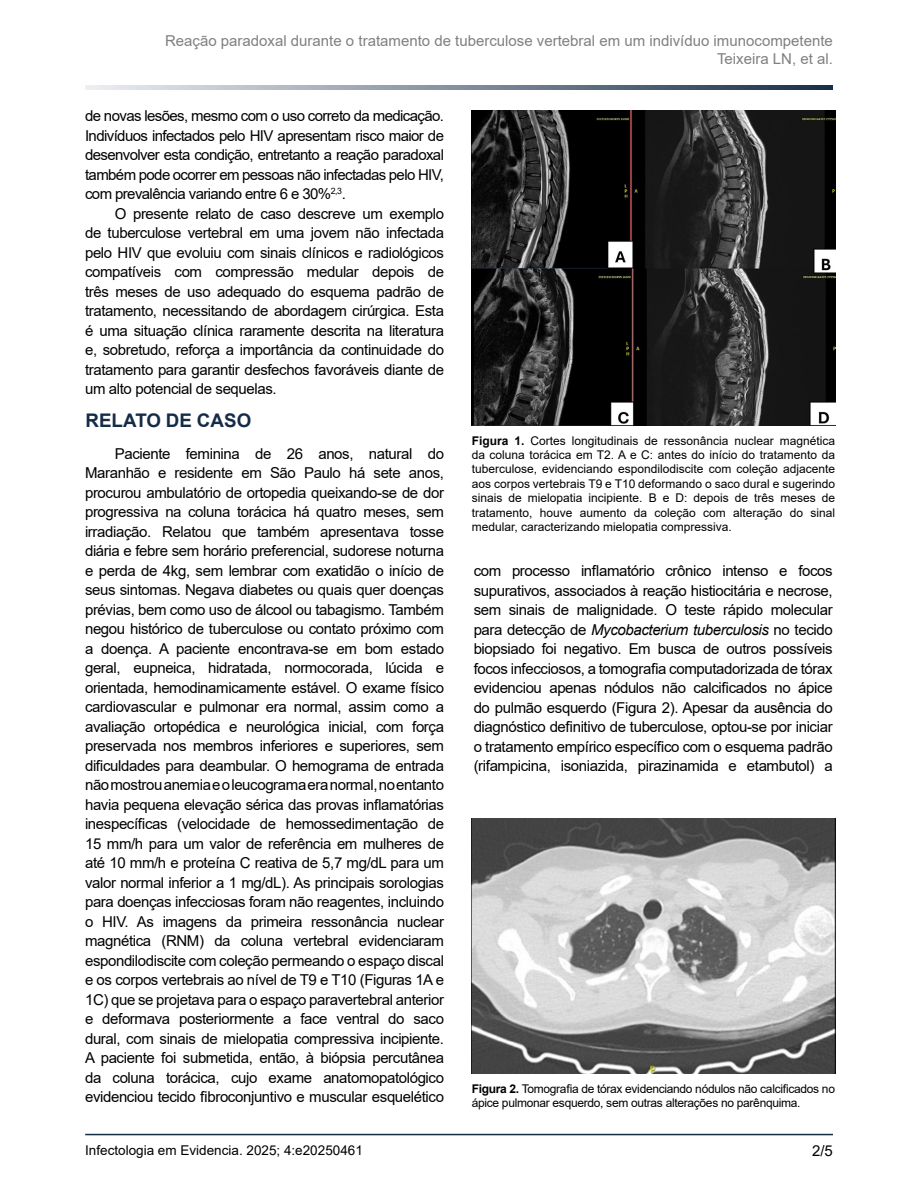
<style>
.page{position:relative;width:918px;height:1188px;background:#fff}
.page>*{position:absolute;margin:0;border:0;box-sizing:border-box;transform-origin:0 0}
.t1{font:700 18.75px "Arial";letter-spacing:.005em;color:#152c47}
.t2{font:15px/19.5px "Arial";letter-spacing:-.025em;color:#000;text-align:justify}
.t3{font:15px/18px "Arial";color:#808080;text-align:right}
.t4{font:13.5px "Arial";color:#000}
.t5{font:12px/14.4px "Arial";letter-spacing:-.025em;color:#000;text-align:justify}
.s1{font-weight:700}
.s2{font-style:italic}
</style>
<div class="page">
<svg style="left:85px;top:86px;width:748px;height:4px;background:#828e9d"></svg>
<hr style="left:85px;top:1134px;width:748px;height:1px;background:#162c46">
<img style="left:472px;top:111px;width:363px;height:315px">
<img style="left:472px;top:818px;width:363px;height:255px">
<p class="t3" style="left:165px;top:32px;width:669px">Reação paradoxal durante o tratamento de tuberculose vertebral em um indivíduo imunocompetente<br>Teixeira LN, et al.</p>
<p class="t2" style="left:85px;top:106px;width:361px">de novas lesões, mesmo com o uso correto da medicação.<br>Indivíduos infectados pelo HIV apresentam risco maior de desenvolver esta condição, entretanto a reação paradoxal também pode ocorrer em pessoas não infectadas pelo HIV, com prevalência variando entre 6 e 30%<sup>2,3</sup>.</p>
<p class="t2" style="left:85px;top:204px;width:361px;text-indent:30px">O presente relato de caso descreve um exemplo de tuberculose vertebral em uma jovem não infectada pelo HIV que evoluiu com sinais clínicos e radiológicos compatíveis com compressão medular depois de três meses de uso adequado do esquema padrão de tratamento, necessitando de abordagem cirúrgica. Esta é uma situação clínica raramente descrita na literatura e, sobretudo, reforça a importância da continuidade do tratamento para garantir desfechos favoráveis diante de um alto potencial de sequelas.</p>
<p class="t1" style="left:85px;top:407px;width:167px">RELATO DE CASO</p>
<p class="t2" style="left:85px;top:444px;width:361px;text-indent:30px">Paciente feminina de 26 anos, natural do Maranhão e residente em São Paulo há sete anos, procurou ambulatório de ortopedia queixando-se de dor progressiva na coluna torácica há quatro meses, sem irradiação. Relatou que também apresentava tosse diária e febre sem horário preferencial, sudorese noturna e perda de 4kg, sem lembrar com exatidão o início de seus sintomas. Negava diabetes ou quais quer doenças prévias, bem como uso de álcool ou tabagismo. Também negou histórico de tuberculose ou contato próximo com a doença. A paciente encontrava-se em bom estado geral, eupneica, hidratada, normocorada, lúcida e orientada, hemodinamicamente estável. O exame físico cardiovascular e pulmonar era normal, assim como a avaliação ortopédica e neurológica inicial, com força preservada nos membros inferiores e superiores, sem dificuldades para deambular. O hemograma de entrada não mostrou anemia e o leucograma era normal, no entanto havia pequena elevação sérica das provas inflamatórias inespecíficas (velocidade de hemossedimentação de 15 mm/h para um valor de referência em mulheres de até 10 mm/h e proteína C reativa de 5,7 mg/dL para um valor normal inferior a 1 mg/dL). As principais sorologias para doenças infecciosas foram não reagentes, incluindo o HIV. As imagens da primeira ressonância nuclear magnética (RNM) da coluna vertebral evidenciaram espondilodiscite com coleção permeando o espaço discal e os corpos vertebrais ao nível de T9 e T10 (Figuras 1A e 1C) que se projetava para o espaço paravertebral anterior e deformava posteriormente a face ventral do saco dural, com sinais de mielopatia compressiva incipiente.<br>A paciente foi submetida, então, à biópsia percutânea da coluna torácica, cujo exame anatomopatológico evidenciou tecido fibroconjuntivo e muscular esquelético</p>
<p class="t5" style="left:472px;top:433px;width:365px"><span class="s1">Figura 1.</span> Cortes longitudinais de ressonância nuclear magnética da coluna torácica em T2. A e C: antes do início do tratamento da tuberculose, evidenciando espondilodiscite com coleção adjacente aos corpos vertebrais T9 e T10 deformando o saco dural e sugerindo sinais de mielopatia incipiente. B e D: depois de três meses de tratamento, houve aumento da coleção com alteração do sinal medular, caracterizando mielopatia compressiva.</p>
<p class="t2" style="left:474px;top:561px;width:361px">com processo inflamatório crônico intenso e focos supurativos, associados à reação histiocitária e necrose, sem sinais de malignidade. O teste rápido molecular para detecção de <span class="s2">Mycobacterium tuberculosis</span> no tecido biopsiado foi negativo. Em busca de outros possíveis focos infecciosos, a tomografia computadorizada de tórax evidenciou apenas nódulos não calcificados no ápice do pulmão esquerdo (Figura 2). Apesar da ausência do diagnóstico definitivo de tuberculose, optou-se por iniciar o tratamento empírico específico com o esquema padrão (rifampicina, isoniazida, pirazinamida e etambutol) a</p>
<p class="t5" style="left:472px;top:1081px;width:365px"><span class="s1">Figura 2.</span> Tomografia de tórax evidenciando nódulos não calcificados no ápice pulmonar esquerdo, sem outras alterações no parênquima.</p>
<p class="t4" style="left:85px;top:1141px;width:279px">Infectologia em Evidencia. 2025; 4:e20250461</p>
<p class="t2" style="left:812px;top:1141px;width:22px">2/5</p>
</div>
